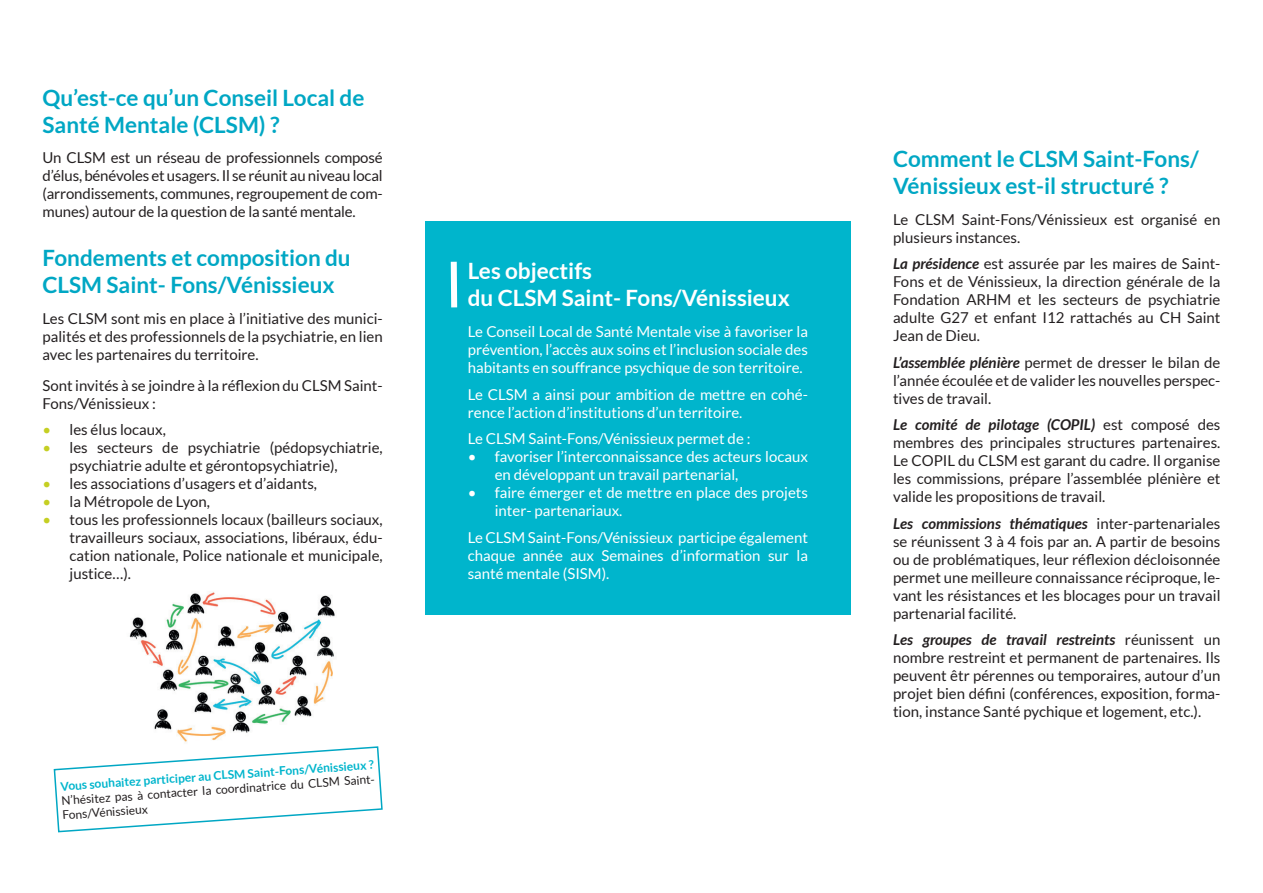
<style>
.page{position:relative;width:1263px;height:893px;background:#fff}
.page>*{position:absolute;margin:0;border:0;box-sizing:border-box;transform-origin:0 0}
.t1{font:700 22.5px/27px "Lato";color:#00a7c4}
.t2{font:700 22.5px/27px "Lato";color:#fff}
.t3{font:15px/18px "Lato";color:#231f20;text-align:justify}
.t4{font:15px/18px "Lato";color:#fff}
.t5{font:12px/14.4px "Lato";color:#231f20}
.t6{font:700 12px "Lato";color:#00b5cc}
.s1{color:#c5cf23}
.s2{font-weight:700;font-style:italic}
</style>
<div class="page">
<img style="left:129px;top:592px;width:206px;height:150px">
<div style="left:425px;top:221px;width:425px;height:393px;background:#00b5cc"></div>
<div style="left:451px;top:262px;width:6px;height:45px;background:#fff"></div>
<svg style="left:53px;top:746px;width:330px;height:87px"></svg>
<h1 class="t1" style="left:43px;top:84px;width:323px">Qu’est-ce qu’un Conseil Local de<br>Santé Mentale (CLSM) ?</h1>
<p class="t3" style="left:43px;top:149px;width:342px">Un CLSM est un réseau de professionnels composé d’élus, bénévoles et usagers. Il se réunit au niveau local (arrondissements, communes, regroupement de com&shy;munes) autour de la question de la santé mentale.</p>
<h1 class="t1" style="left:43px;top:244px;width:310px">Fondements et composition du<br>CLSM Saint- Fons/Vénissieux</h1>
<p class="t3" style="left:43px;top:309px;width:342px">Les CLSM sont mis en place à l’initiative des munici&shy;palités et des professionnels de la psychiatrie, en lien avec les partenaires du territoire.</p>
<p class="t3" style="left:43px;top:376px;width:342px">Sont invités à se joindre à la réflexion du CLSM Saint-<br>Fons/Vénissieux :</p>
<p class="t3" style="left:43px;top:420px;width:125px"><span class="s1">•</span> les élus locaux,</p>
<p class="t3" style="left:70px;top:438px;width:315px;text-indent:-27px"><span class="s1">•</span> les secteurs de psychiatrie (pédopsychiatrie, psychiatrie adulte et gérontopsychiatrie),</p>
<p class="t3" style="left:43px;top:474px;width:276px"><span class="s1">•</span> les associations d’usagers et d’aidants,</p>
<p class="t3" style="left:43px;top:492px;width:169px"><span class="s1">•</span> la Métropole de Lyon,</p>
<p class="t3" style="left:70px;top:510px;width:315px;text-indent:-27px"><span class="s1">•</span> tous les professionnels locaux (bailleurs sociaux, travailleurs sociaux, associations, libéraux, édu&shy;cation nationale, Police nationale et municipale, justice…).</p>
<p class="t6" style="left:60px;top:779px;width:315px;rotate:-4deg">Vous souhaitez participer au CLSM Saint-Fons/Vénissieux ?</p>
<p class="t5" style="left:61px;top:793px;width:317px;rotate:-4deg">N’hésitez pas à contacter la coordinatrice du CLSM Saint-<br>Fons/Vénissieux</p>
<h1 class="t2" style="left:468px;top:257px;width:324px">Les objectifs<br>du CLSM Saint- Fons/Vénissieux</h1>
<p class="t4" style="left:468px;top:323px;width:342px;text-align:justify">Le Conseil Local de Santé Mentale vise à favoriser la prévention, l’accès aux soins et l’inclusion sociale des habitants en souffrance psychique de son territoire.</p>
<p class="t4" style="left:468px;top:385px;width:342px">Le CLSM a ainsi pour ambition de mettre en cohé&shy;rence l’action d’institutions d’un territoire.</p>
<p class="t4" style="left:468px;top:430px;width:284px">Le CLSM Saint-Fons/Vénissieux permet de :</p>
<p class="t4" style="left:495px;top:448px;width:315px;text-indent:-27px">• favoriser l’interconnaissance des acteurs locaux en développant un travail partenarial,</p>
<p class="t4" style="left:495px;top:484px;width:315px;text-indent:-27px">• faire émerger et de mettre en place des projets inter- partenariaux.</p>
<p class="t4" style="left:468px;top:528px;width:342px;text-align:justify">Le CLSM Saint-Fons/Vénissieux participe également chaque année aux Semaines d’information sur la santé mentale (SISM).</p>
<h1 class="t1" style="left:893px;top:145px;width:307px">Comment le CLSM Saint-Fons/<br>Vénissieux est-il structuré ?</h1>
<p class="t3" style="left:893px;top:210px;width:329px">Le CLSM Saint-Fons/Vénissieux est organisé en plusieurs instances.</p>
<p class="t3" style="left:893px;top:255px;width:329px"><span class="s2">La présidence</span> est assurée par les maires de Saint-Fons et de Vénissieux, la direction générale de la Fondation ARHM et les secteurs de psychiatrie adulte G27 et enfant I12 rattachés au CH Saint Jean de Dieu.</p>
<p class="t3" style="left:893px;top:353px;width:329px"><span class="s2">L’assemblée plénière</span> permet de dresser le bilan de l’année écoulée et de valider les nouvelles perspec&shy;tives de travail.</p>
<p class="t3" style="left:893px;top:416px;width:329px"><span class="s2">Le comité de pilotage (COPIL)</span> est composé des membres des principales structures partenaires.<br>Le COPIL du CLSM est garant du cadre. Il organise les commissions, prépare l’assemblée plénière et valide les propositions de travail.</p>
<p class="t3" style="left:893px;top:514px;width:329px"><span class="s2">Les commissions thématiques</span> inter-partenariales se réunissent 3 à 4 fois par an. A partir de besoins ou de problématiques, leur réflexion décloisonnée permet une meilleure connaissance réciproque, le&shy;vant les résistances et les blocages pour un travail partenarial facilité.</p>
<p class="t3" style="left:893px;top:631px;width:329px"><span class="s2">Les groupes de travail restreints</span> réunissent un nombre restreint et permanent de partenaires. Ils peuvent êtr pérennes ou temporaires, autour d’un projet bien défini (conférences, exposition, forma&shy;tion, instance Santé pychique et logement, etc.).</p>
</div>
